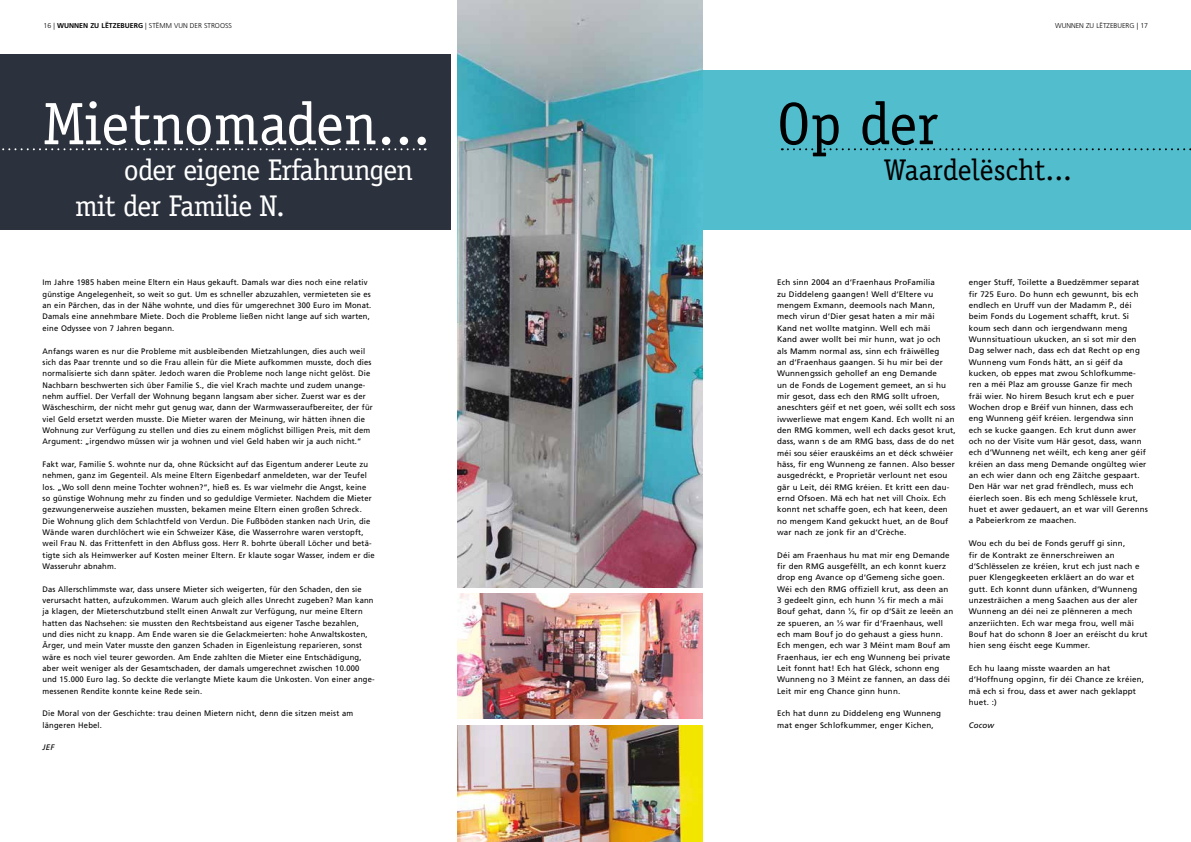
<style>
.page{position:relative;width:1191px;height:842px;background:#fff}
.page>*{position:absolute;margin:0;border:0;box-sizing:border-box;transform-origin:0 0}
.t1{font:60px "Officina Serif";color:#fff}
.t2{font:60px "Officina Serif";color:#000}
.t3{font:30px/36px "Officina Serif";letter-spacing:-.025em;color:#fff}
.t4{font:30px "Officina Serif";color:#000}
.t5{font:8px/11.3px "Frutiger";letter-spacing:.025em;color:#000}
.t6{font:8px/11.3px "Frutiger";letter-spacing:.025em;color:#000;scale:.95 1}
.t7{font:italic 8px "Frutiger";letter-spacing:.02em;color:#000}
.t8{font:300 7px "Frutiger";color:#000}
.s1{font-weight:700}
.s2{font-family:"Arial"}
</style>
<div class="page">
<div style="left:702px;top:70px;width:489px;height:160px;background:#52bdcd"></div>
<div style="left:0;top:54px;width:451px;height:176px;background:#2b323d"></div>
<img style="left:457px;top:0;width:245px;height:587px">
<img style="left:457px;top:594px;width:245px;height:124px">
<img style="left:457px;top:726px;width:245px;height:116px">
<svg style="left:2px;top:148px;width:424px;height:2px"></svg>
<svg style="left:782px;top:148px;width:409px;height:2px"></svg>
<p class="t8" style="left:44px;top:22px;width:190px">16 | <span class="s1">WUNNEN ZU LËTZEBUERG</span> | STËMM VUN DER STROOSS</p>
<p class="t8" style="left:1055px;top:22px;width:94px">WUNNEN ZU LËTZEBUERG | 17</p>
<h1 class="t1" style="left:43px;top:89px;width:389px">Mietnomaden...</h1>
<h2 class="t3" style="left:75px;top:152px;width:339px;text-indent:49px">oder eigene Erfahrungen mit der Familie N.</h2>
<p class="t6" style="left:43px;top:277px;width:348px">Im Jahre 1985 haben meine Eltern ein Haus gekauft. Damals war dies noch eine relativ günstige Angelegenheit, so weit so gut. Um es schneller abzuzahlen, vermieteten sie es an ein Pärchen, das in der Nähe wohnte, und dies für umgerechnet 300 Euro im Monat.<br>Damals eine annehmbare Miete. Doch die Probleme ließen nicht lange auf sich warten, eine Odyssee von 7 Jahren begann.</p>
<p class="t6" style="left:43px;top:345px;width:349px">Anfangs waren es nur die Probleme mit ausbleibenden Mietzahlungen, dies auch weil sich das Paar trennte und so die Frau allein für die Miete aufkommen musste, doch dies normalisierte sich dann später. Jedoch waren die Probleme noch lange nicht gelöst. Die Nachbarn beschwerten sich über Familie S., die viel Krach machte und zudem unange&shy;nehm auffiel. Der Verfall der Wohnung begann langsam aber sicher. Zuerst war es der Wäscheschirm, der nicht mehr gut genug war, dann der Warmwasseraufbereiter, der für viel Geld ersetzt werden musste. Die Mieter waren der Meinung, wir hätten ihnen die Wohnung zur Verfügung zu stellen und dies zu einem möglichst billigen Preis, mit dem Argument: „irgendwo müssen wir ja wohnen und viel Geld haben wir ja auch nicht.“</p>
<p class="t6" style="left:43px;top:458px;width:351px">Fakt war, Familie S. wohnte nur da, ohne Rücksicht auf das Eigentum anderer Leute zu nehmen, ganz im Gegenteil. Als meine Eltern Eigenbedarf anmeldeten, war der Teufel los. „Wo soll denn meine Tochter wohnen?“, hieß es. Es war vielmehr die Angst, keine so günstige Wohnung mehr zu finden und so geduldige Vermieter. Nachdem die Mieter gezwungenerweise ausziehen mussten, bekamen meine Eltern einen großen Schreck.<br>Die Wohnung glich dem Schlachtfeld von Verdun. Die Fußböden stanken nach Urin, die Wände waren durchlöchert wie ein Schweizer Käse, die Wasserrohre waren verstopft, weil Frau N. das Frittenfett in den Abfluss goss. Herr R. bohrte überall Löcher und betä&shy;tigte sich als Heimwerker auf Kosten meiner Eltern. Er klaute sogar Wasser, indem er die Wasseruhr abnahm.</p>
<p class="t6" style="left:43px;top:583px;width:351px">Das Allerschlimmste war, dass unsere Mieter sich weigerten, für den Schaden, den sie verursacht hatten, aufzukommen. Warum auch gleich alles Unrecht zugeben? Man kann ja klagen, der Mieterschutzbund stellt einen Anwalt zur Verfügung, nur meine Eltern hatten das Nachsehen: sie mussten den Rechtsbeistand aus eigener Tasche bezahlen, und dies nicht zu knapp. Am Ende waren sie die Gelackmeierten: hohe Anwaltskosten, Ärger, und mein Vater musste den ganzen Schaden in Eigenleistung reparieren, sonst wäre es noch viel teurer geworden. Am Ende zahlten die Mieter eine Entschädigung, aber weit weniger als der Gesamtschaden, der damals umgerechnet zwischen 10.000 und 15.000 Euro lag. So deckte die verlangte Miete kaum die Unkosten. Von einer ange&shy;messenen Rendite konnte keine Rede sein.</p>
<p class="t6" style="left:43px;top:708px;width:328px">Die Moral von der Geschichte: trau deinen Mietern nicht, denn die sitzen meist am längeren Hebel.</p>
<p class="t7" style="left:43px;top:743px;width:13px">JEF</p>
<h1 class="t2" style="left:777px;top:89px;width:163px">Op der</h1>
<h2 class="t4" style="left:883px;top:153px;width:190px">Waardelëscht...</h2>
<p class="t5" style="left:777px;top:277px;width:180px">Ech sinn 2004 an d‘Fraenhaus ProFamilia<br>zu Diddeleng gaangen! Well d‘Eltere vu mengem Exmann, deemools nach Mann, mech virun d‘Dier gesat haten a mir mäi Kand net wollte matginn. Well ech mäi<br>Kand awer wollt bei mir hunn, wat jo och<br>als Mamm normal ass, sinn ech fräiwëlleg<br>an d‘Fraenhaus gaangen. Si hu mir bei der Wunnengssich gehollef an eng Demande<br>un de Fonds de Logement gemeet, an si hu mir gesot, dass ech den RMG sollt ufroen, aneschters géif et net goen, wéi sollt ech soss iwwerliewe mat engem Kand. Ech wollt ni an den RMG kommen, well ech dacks gesot krut, dass, wann s de am RMG bass, dass de do net méi sou séier erauskéims an et déck schwéier häss, fir eng Wunneng ze fannen. Also besser ausgedréckt, e Proprietär verlount net esou gär u Leit, déi RMG kréien. Et kritt een dau&shy;ernd Ofsoen. Mä ech hat net vill Choix. Ech konnt net schaffe goen, ech hat keen, deen no mengem Kand gekuckt huet, an de Bouf war nach ze jonk fir an d‘Crèche.</p>
<p class="t5" style="left:777px;top:549px;width:178px">Déi am Fraenhaus hu mat mir eng Demande fir den RMG ausgefëllt, an ech konnt kuerz drop eng Avance op d‘Gemeng siche goen.<br>Wéi ech den RMG offiziell krut, ass deen an 3 gedeelt ginn, ech hunn <span class="s2">⅓</span> fir mech a mäi Bouf gehat, dann <span class="s2">⅓</span>, fir op d‘Säit ze leeën an ze spueren, an <span class="s2">⅓</span> war fir d‘Fraenhaus, well ech mam Bouf jo do gehaust a giess hunn.<br>Ech mengen, ech war 3 Méint mam Bouf am Fraenhaus, ier ech eng Wunneng bei private Leit fonnt hat! Ech hat Gléck, schonn eng Wunneng no 3 Méint ze fannen, an dass déi Leit mir eng Chance ginn hunn.</p>
<p class="t5" style="left:777px;top:708px;width:165px">Ech hat dunn zu Diddeleng eng Wunneng mat enger Schlofkummer, enger Kichen,</p>
<p class="t5" style="left:968px;top:277px;width:181px">enger Stuff, Toilette a Buedzëmmer separat fir 725 Euro. Do hunn ech gewunnt, bis ech endlech en Uruff vun der Madamm P., déi beim Fonds du Logement schafft, krut. Si koum sech dann och iergendwann meng Wunnsituatioun ukucken, an si sot mir den Dag selwer nach, dass ech dat Recht op eng Wunneng vum Fonds hätt, an si géif da kucken, ob eppes mat zwou Schlofkumme&shy;ren a méi Plaz am grousse Ganze fir mech<br>fräi wier. No hirem Besuch krut ech e puer Wochen drop e Bréif vun hinnen, dass ech eng Wunneng géif kréien. Iergendwa sinn ech se kucke gaangen. Ech krut dunn awer och no der Visite vum Här gesot, dass, wann ech d‘Wunneng net wéilt, ech keng aner géif kréien an dass meng Demande ongülteg wier an ech wier dann och eng Zäitche gespaart.<br>Den Här war net grad frëndlech, muss ech éierlech soen. Bis ech meng Schlëssele krut, huet et awer gedauert, an et war vill Gerenns a Pabeierkrom ze maachen.</p>
<p class="t5" style="left:968px;top:538px;width:180px">Wou ech du bei de Fonds geruff gi sinn,<br>fir de Kontrakt ze ënnerschreiwen an d‘Schlësselen ze kréien, krut ech just nach e puer Klengegkeeten erkläert an do war et gutt. Ech konnt dunn ufänken, d‘Wunneng unzesträichen a meng Saachen aus der aler Wunneng an déi nei ze plënneren a mech anzeriichten. Ech war mega frou, well mäi Bouf hat do schonn 8 Joer an eréischt du krut hien seng éischt eege Kummer.</p>
<p class="t5" style="left:968px;top:662px;width:177px">Ech hu laang misste waarden an hat d‘Hoffnung opginn, fir déi Chance ze kréien, mä ech si frou, dass et awer nach geklappt huet. :)</p>
<p class="t7" style="left:968px;top:720px;width:27px">Cocow</p>
</div>
